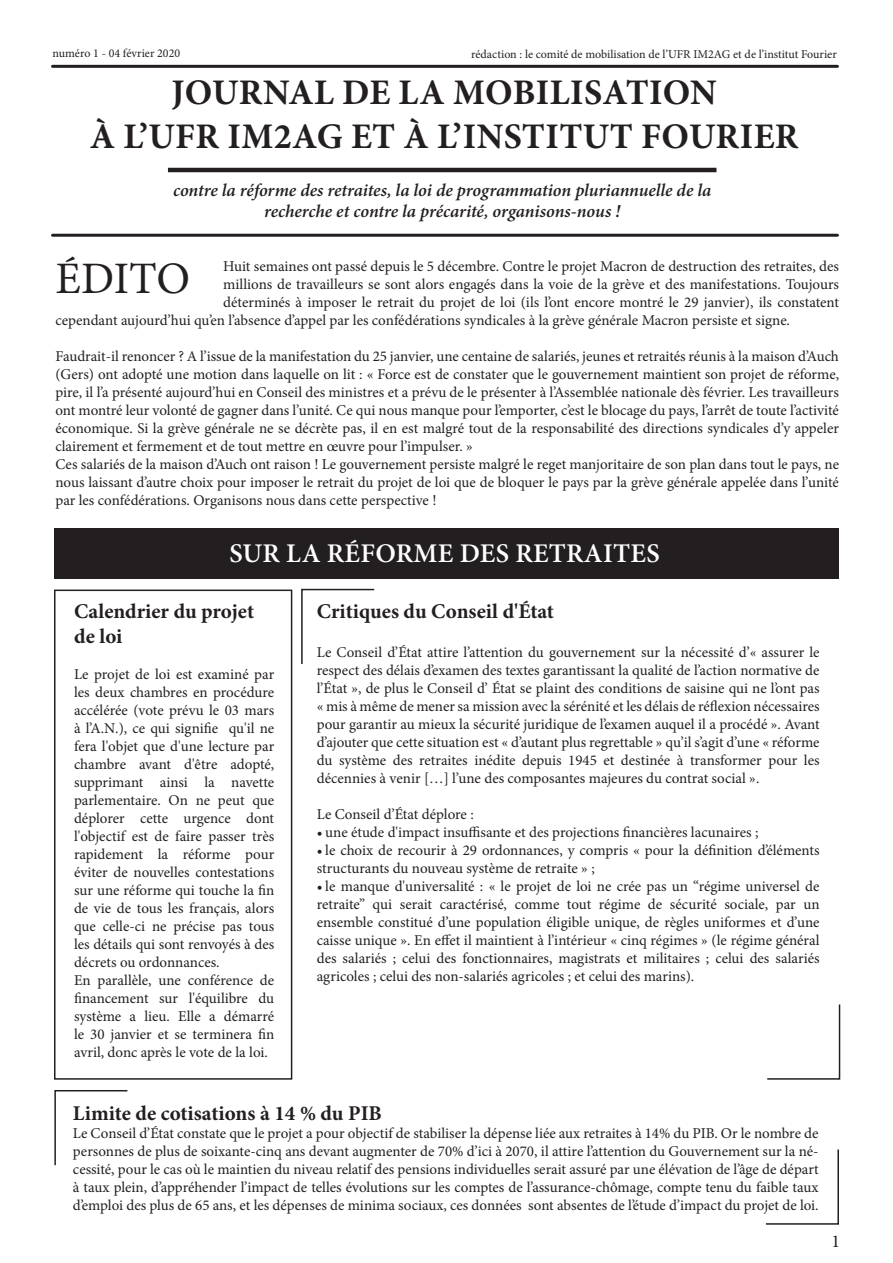
<style>
.page{position:relative;width:893px;height:1263px;background:#fff}
.page>*{position:absolute;margin:0;border:0;box-sizing:border-box;transform-origin:0 0}
.t1{font:45px "Minion Pro";letter-spacing:-.005em;color:#231f20}
.t2{font:700 36px/43.2px "Minion Pro";letter-spacing:.01em;color:#231f20;text-align:center}
.t3{font:600 27px "Minion Pro";letter-spacing:.01em;color:#fff}
.t4{font:700 21px/25.2px "Minion Pro";color:#231f20}
.t5{font:italic 600 18px/21.6px "Minion Pro";letter-spacing:-.005em;color:#231f20;text-align:center}
.t6{font:18px "Minion Pro";color:#231f20}
.t7{font:15px/18px "Minion Pro";color:#231f20}
.t8{font:12px "Minion Pro";color:#231f20}
</style>
<div class="page">
<hr style="left:52px;top:65px;width:785px;height:3px;background:#231f20">
<hr style="left:52px;top:234px;width:785px;height:3px;background:#231f20">
<hr style="left:168px;top:168px;width:548px;height:4px;background:#231f20">
<div style="left:54px;top:529px;width:785px;height:50px;background:#231f20"></div>
<div style="left:54px;top:589px;width:238px;height:491px;border:2px solid #231f20"></div>
<svg style="left:301px;top:588px;width:74px;height:76px"></svg>
<svg style="left:767px;top:1004px;width:74px;height:76px"></svg>
<svg style="left:54px;top:1090px;width:74px;height:76px"></svg>
<svg style="left:766px;top:1149px;width:73px;height:76px"></svg>
<p class="t8" style="left:52px;top:46px;width:129px">numéro 1 - 04 février 2020</p>
<p class="t8" style="left:471px;top:46px;width:367px">rédaction : le comité de mobilisation de l’UFR IM2AG et de l’institut Fourier</p>
<h2 class="t2" style="left:90px;top:71px;width:710px">JOURNAL DE LA MOBILISATION<br>À L’UFR IM2AG ET À L’INSTITUT FOURIER</h2>
<p class="t5" style="left:173px;top:179px;width:540px">contre la réforme des retraites, la loi de programmation pluriannuelle de la recherche et contre la précarité, organisons-nous !</p>
<p class="t7" style="left:223px;top:257px;width:617px">Huit semaines ont passé depuis le 5 décembre. Contre le projet Macron de destruction des retraites, des</p>
<p class="t7" style="left:223px;top:275px;width:617px">millions de travailleurs se sont alors engagés dans la voie de la grève et des manifestations. Toujours</p>
<p class="t7" style="left:223px;top:293px;width:617px">déterminés à imposer le retrait du projet de loi (ils l’ont encore montré le 29 janvier), ils constatent</p>
<p class="t7" style="left:55px;top:311px;width:736px">cependant aujourd’hui qu’en l’absence d’appel par les confédérations syndicales à la grève générale Macron persiste et signe.</p>
<p class="t7" style="left:55px;top:347px;width:785px">Faudrait-il renoncer ? A l’issue de la manifestation du 25 janvier, une centaine de salariés, jeunes et retraités réunis à la maison d’Auch (Gers) ont adopté une motion dans laquelle on lit : « Force est de constater que le gouvernement maintient son projet de réforme, pire, il l’a présenté aujourd’hui en Conseil des ministres et a prévu de le présenter à l’Assemblée nationale dès février. Les travailleurs ont montré leur volonté de gagner dans l’unité. Ce qui nous manque pour l’emporter, c’est le blocage du pays, l’arrêt de toute l’activité économique. Si la grève générale ne se décrète pas, il en est malgré tout de la responsabilité des directions syndicales d’y appeler clairement et fermement et de tout mettre en œuvre pour l’impulser. »<br>Ces salariés de la maison d’Auch ont raison ! Le gouvernement persiste malgré le reget manjoritaire de son plan dans tout le pays, ne nous laissant d’autre choix pour imposer le retrait du projet de loi que de bloquer le pays par la grève générale appelée dans l’unité par les confédérations. Organisons nous dans cette perspective !</p>
<h1 class="t1" style="left:55px;top:248px;width:136px">ÉDITO</h1>
<h3 class="t3" style="left:229px;top:534px;width:432px">SUR LA RÉFORME DES RETRAITES</h3>
<h3 class="t4" style="left:74px;top:598px;width:182px">Calendrier du projet de loi</h3>
<p class="t7" style="left:74px;top:665px;width:202px">Le projet de loi est examiné par les deux chambres en procédure accélérée (vote prévu le 03 mars à l’A.N.), ce qui signifie qu'il ne fera l'objet que d'une lecture par chambre avant d'être adopté, supprimant ainsi la navette parlementaire. On ne peut que déplorer cette urgence dont l'objectif est de faire passer très rapidement la réforme pour éviter de nouvelles contestations sur une réforme qui touche la fin de vie de tous les français, alors que celle-ci ne précise pas tous les détails qui sont renvoyés à des décrets ou ordonnances.<br>En parallèle, une conférence de financement sur l'équilibre du système a lieu. Elle a démarré le 30 janvier et se terminera fin avril, donc après le vote de la loi.</p>
<h3 class="t4" style="left:317px;top:598px;width:239px">Critiques du Conseil d'État</h3>
<p class="t7" style="left:317px;top:643px;width:504px;text-align:justify">Le Conseil d’État attire l’attention du gouvernement sur la nécessité d’« assurer le respect des délais d’examen des textes garantissant la qualité de l’action normative de l’État », de plus le Conseil d’ État se plaint des conditions de saisine qui ne l’ont pas « mis à même de mener sa mission avec la sérénité et les délais de réflexion nécessaires pour garantir au mieux la sécurité juridique de l’examen auquel il a procédé ». Avant d’ajouter que cette situation est « d’autant plus regrettable » qu’il s’agit d’une « réforme du système des retraites inédite depuis 1945 et destinée à transformer pour les décennies à venir […] l’une des composantes majeures du contrat social ».</p>
<p class="t7" style="left:317px;top:805px;width:159px">Le Conseil d’État déplore :</p>
<p class="t7" style="left:317px;top:823px;width:443px">• une étude d'impact insuffisante et des projections financières lacunaires ;</p>
<p class="t7" style="left:317px;top:841px;width:504px">• le choix de recourir à 29 ordonnances, y compris « pour la définition d’éléments structurants du nouveau système de retraite » ;</p>
<p class="t7" style="left:317px;top:877px;width:504px;text-align:justify">• le manque d'universalité : « le projet de loi ne crée pas un “régime universel de retraite” qui serait caractérisé, comme tout régime de sécurité sociale, par un ensemble constitué d’une population éligible unique, de règles uniformes et d’une caisse unique ». En effet il maintient à l’intérieur « cinq régimes » (le régime général des salariés ; celui des fonctionnaires, magistrats et militaires ; celui des salariés agricoles ; celui des non-salariés agricoles ; et celui des marins).</p>
<h3 class="t4" style="left:73px;top:1100px;width:310px">Limite de cotisations à 14 % du PIB</h3>
<p class="t7" style="left:73px;top:1124px;width:747px;text-align:justify">Le Conseil d’État constate que le projet a pour objectif de stabiliser la dépense liée aux retraites à 14% du PIB. Or le nombre de personnes de plus de soixante-cinq ans devant augmenter de 70% d’ici à 2070, il attire l’attention du Gouvernement sur la né&shy;cessité, pour le cas où le maintien du niveau relatif des pensions individuelles serait assuré par une élévation de l’âge de départ à taux plein, d’appréhender l’impact de telles évolutions sur les comptes de l’assurance-chômage, compte tenu du faible taux d’emploi des plus de 65 ans, et les dépenses de minima sociaux, ces données sont absentes de l’étude d’impact du projet de loi.</p>
<p class="t6" style="left:832px;top:1229px;width:10px">1</p>
</div>
